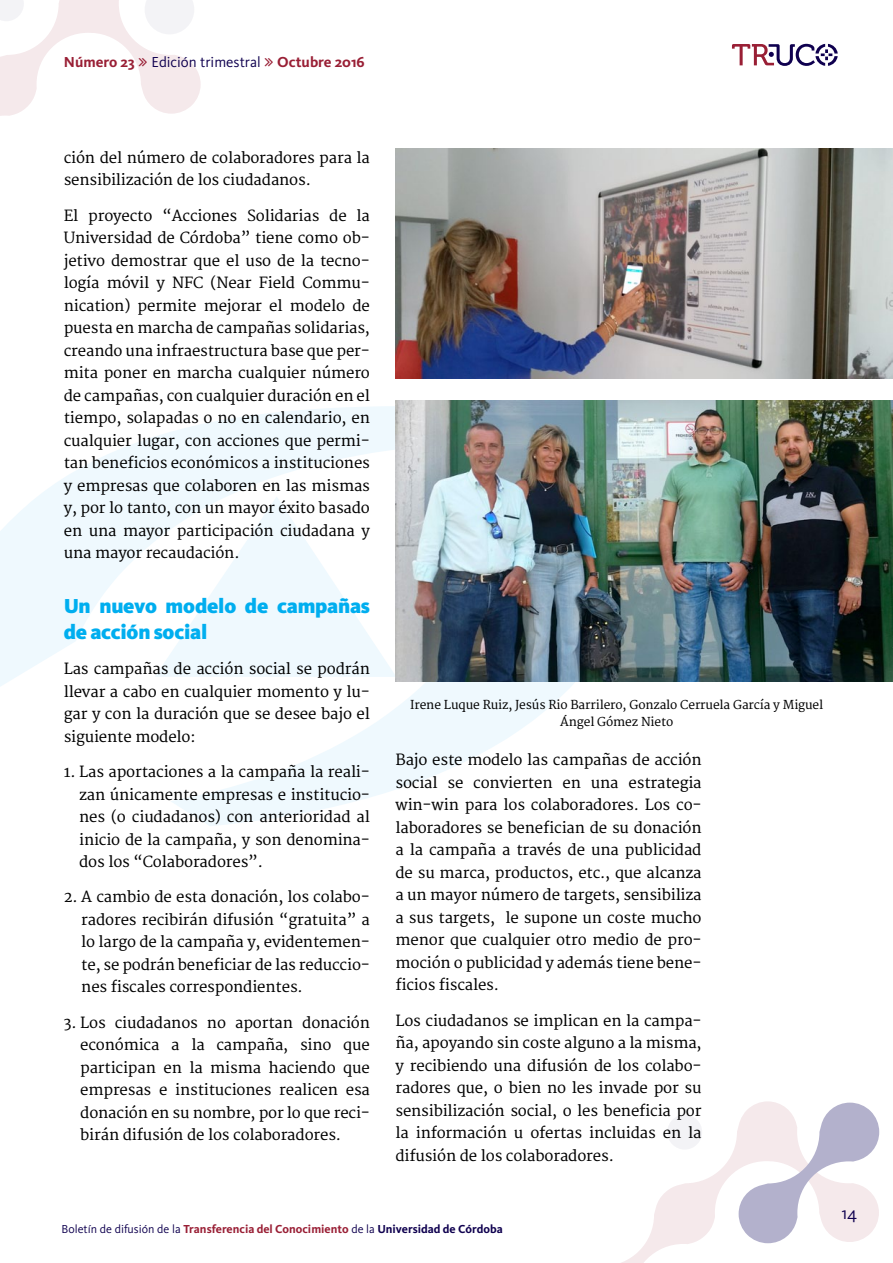
<style>
.page{position:relative;width:893px;height:1263px;background:#fff}
.page>*{position:absolute;margin:0;border:0;box-sizing:border-box;transform-origin:0 0}
.t1{font:900 21px/25.5px "Kievit OT";letter-spacing:-.01em;color:#00aeef}
.t2{font:18px "Kievit OT";color:#0f004f}
.t3{font:15px/22.5px "Merriweather";letter-spacing:-.01em;color:#000;text-align:justify}
.t4{font:700 15px "Kievit OT";color:#991f35}
.t5{font:12px/16.5px "Merriweather";letter-spacing:-.01em;color:#000;text-align:center}
.t6{font:700 12px "Kievit OT";color:#991f35}
.s1{font-weight:400;color:#0f004f}
.s2{color:#0f004f}
</style>
<div class="page">
<svg style="left:0;top:406px;width:575px;height:420px"></svg>
<svg style="left:621px;top:1101px;width:150px;height:162px"></svg>
<svg style="left:739px;top:1102px;width:140px;height:141px"></svg>
<svg style="left:732px;top:44px;width:106px;height:22px"></svg>
<img style="left:395px;top:149px;width:498px;height:230px">
<img style="left:395px;top:401px;width:498px;height:281px">
<svg style="left:0;top:0;width:201px;height:116px"></svg>
<p class="t4" style="left:64px;top:53px;width:302px">Número 23 <span class="s1">Edición trimestral</span> Octubre 2016</p>
<p class="t3" style="left:64px;top:147px;width:308px">ción del número de colaboradores para la sensibilización de los ciudadanos.</p>
<p class="t3" style="left:64px;top:205px;width:308px">El proyecto “Acciones Solidarias de la Universidad de Córdoba” tiene como ob&shy;jetivo demostrar que el uso de la tecno&shy;logía móvil y NFC (Near Field Commu&shy;nication) permite mejorar el modelo de puesta en marcha de campañas solidarias, creando una infraestructura base que per&shy;mita poner en marcha cualquier número de campañas, con cualquier duración en el tiempo, solapadas o no en calendario, en cualquier lugar, con acciones que permi&shy;tan beneficios económicos a instituciones y empresas que colaboren en las mismas y, por lo tanto, con un mayor éxito basado en una mayor participación ciudadana y una mayor recaudación.</p>
<h1 class="t1" style="left:64px;top:593px;width:308px">Un nuevo modelo de campañas de acción social</h1>
<p class="t3" style="left:64px;top:658px;width:308px">Las campañas de acción social se podrán llevar a cabo en cualquier momento y lu&shy;gar y con la duración que se desee bajo el siguiente modelo:</p>
<p class="t3" style="left:79px;top:761px;width:292px;text-indent:-15px">1. Las aportaciones a la campaña la reali&shy;zan únicamente empresas e institucio&shy;nes (o ciudadanos) con anterioridad al inicio de la campaña, y son denomina&shy;dos los “Colaboradores”.</p>
<p class="t3" style="left:81px;top:886px;width:290px;text-indent:-17px">2. A cambio de esta donación, los colabo&shy;radores recibirán difusión “gratuita” a lo largo de la campaña y, evidentemen&shy;te, se podrán beneficiar de las reduccio&shy;nes fiscales correspondientes.</p>
<p class="t3" style="left:80px;top:1011px;width:291px;text-indent:-16px">3. Los ciudadanos no aportan donación económica a la campaña, sino que participan en la misma haciendo que empresas e instituciones realicen esa donación en su nombre, por lo que reci&shy;birán difusión de los colaboradores.</p>
<p class="t5" style="left:410px;top:697px;width:415px">Irene Luque Ruiz, Jesús Rio Barrilero, Gonzalo Cerruela García y Miguel<br>Ángel Gómez Nieto</p>
<p class="t3" style="left:395px;top:749px;width:308px">Bajo este modelo las campañas de acción social se convierten en una estrategia win-win para los colaboradores. Los co&shy;laboradores se benefician de su donación a la campaña a través de una publicidad de su marca, productos, etc., que alcanza a un mayor número de targets, sensibiliza a sus targets, le supone un coste mucho menor que cualquier otro medio de pro&shy;moción o publicidad y además tiene bene&shy;ficios fiscales.</p>
<p class="t3" style="left:395px;top:1010px;width:308px">Los ciudadanos se implican en la campa&shy;ña, apoyando sin coste alguno a la misma, y recibiendo una difusión de los colabo&shy;radores que, o bien no les invade por su sensibilización social, o les beneficia por la información u ofertas incluidas en la difusión de los colaboradores.</p>
<p class="t6" style="left:62px;top:1222px;width:443px"><span class="s1">Boletín de difusión de la</span> Transferencia del Conocimiento <span class="s1">de la</span> <span class="s2">Universidad de Córdoba</span></p>
<p class="t2" style="left:841px;top:1202px;width:17px">14</p>
</div>
